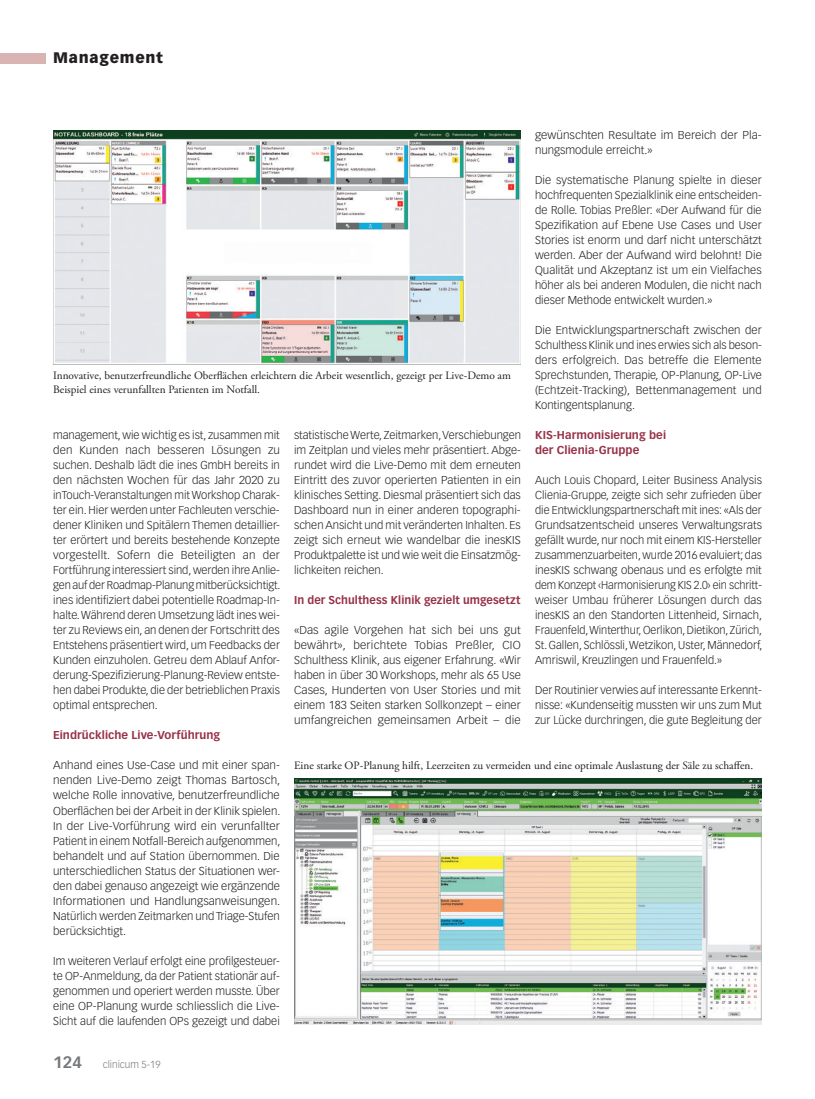
<style>
.page{position:relative;width:815px;height:1099px;background:#fff}
.page>*{position:absolute;margin:0;border:0;box-sizing:border-box;transform-origin:0 0}
.t1{font:900 15px "Vectora LT Std";letter-spacing:.05em;color:#231f20}
.t2{font:300 11.25px/15px "Vectora LT Std";color:#231f20;text-align:justify}
.t3{font:300 11.25px/15px "Vectora LT Std";color:#231f20;text-align:justify;scale:1.04 1}
.t4{font:11.25px/13.5px "Adobe Garamond Pro";color:#231f20}
.t5{font:700 11.25px/15px "Vectora LT Std";letter-spacing:.005em;color:#983249}
.t6{font:300 10px "Vectora LT Std";color:#76787b}
.s1{font-weight:700;font-size:16.25px}
</style>
<div class="page">
<div style="left:0;top:53px;width:45px;height:10px;background:#d9b4b3"></div>
<img style="left:53px;top:130px;width:468px;height:234px">
<img style="left:294px;top:778px;width:468px;height:246px">
<h1 class="t1" style="left:53px;top:49px;width:111px">Management</h1>
<p class="t3" style="left:535px;top:128px;width:220px">gewünschten Resultate im Bereich der Pla&shy;nungsmodule erreicht.»</p>
<p class="t2" style="left:535px;top:173px;width:228px">Die systematische Planung spielte in dieser hochfrequenten Spezialklinik eine entscheiden&shy;de Rolle. Tobias Preßler: «Der Aufwand fü r die Spezifikation auf Ebene Use Cases und User Stories ist enorm und darf nicht unterschä tzt werden. Aber der Aufwand wird belohnt! Die Qualitä t und Akzeptanz ist um ein Vielfaches hö her als bei anderen Modulen, die nicht nach dieser Methode entwickelt wurden.»</p>
<p class="t2" style="left:535px;top:323px;width:228px">Die Entwicklungspartnerschaft zwischen der Schulthess Klinik und ines erwies sich als beson&shy;ders erfolgreich. Das betreffe die Elemente Sprechstunden, Therapie, OP-Planung, OP-Live (Echtzeit-Tracking), Bettenmanagement und Kontingentsplanung.</p>
<p class="t5" style="left:535px;top:428px;width:133px">KIS-Harmonisierung bei der Clienia-Gruppe</p>
<p class="t2" style="left:535px;top:473px;width:229px">Auch Louis Chopard, Leiter Business Analysis Clienia-Gruppe, zeigte sich sehr zufrieden ü ber die Entwicklungspartnerschaft mit ines: «Als der Grundsatzentscheid unseres Verwaltungsrats gefällt wurde, nur noch mit einem KIS-Hersteller zusammenzuarbeiten, wurde 2016 evaluiert; das inesKIS schwang obenaus und es erfolgte mit dem Konzept ‹Harmonisierung KIS 2.0› ein schritt&shy;weiser Umbau früherer Lösungen durch das inesKIS an den Standorten Littenheid, Sirnach, Frauenfeld, Winterthur, Oerlikon, Dietikon, Zü rich, St. Gallen, Schlö ssli, Wetzikon, Uster, Mä nnedorf, Amriswil, Kreuzlingen und Frauenfeld.»</p>
<p class="t2" style="left:535px;top:683px;width:228px">Der Routinier verwies auf interessante Erkennt&shy;nisse: «Kundenseitig mussten wir uns zum Mut zur Lü cke durchringen, die gute Begleitung der</p>
<p class="t4" style="left:53px;top:369px;width:459px">Innovative, benutzerfreundliche Oberflächen erleichtern die Arbeit wesentlich, gezeigt per Live-Demo am<br>Beispiel eines verunfallten Patienten im Notfall.</p>
<p class="t2" style="left:53px;top:428px;width:229px">management, wie wichtig es ist, zusammen mit den Kunden nach besseren Lösungen zu suchen. Deshalb lädt die ines GmbH bereits in den nächsten Wochen fü r das Jahr 2020 zu inTouch-Veranstaltungen mit Workshop Charak&shy;ter ein. Hier werden unter Fachleuten verschie&shy;dener Kliniken und Spitälern Themen detaillier&shy;ter erörtert und bereits bestehende Konzepte vorgestellt. Sofern die Beteiligten an der Fortfü hrung interessiert sind, werden ihre Anlie&shy;gen auf der Roadmap-Planung mitberü cksichtigt. ines identifiziert dabei potentielle Roadmap-In&shy;halte. Während deren Umsetzung lä dt ines wei&shy;ter zu Reviews ein, an denen der Fortschritt des Entstehens präsentiert wird, um Feedbacks der Kunden einzuholen. Getreu dem Ablauf Anfor&shy;derung-Spezifizierung-Planung-Review entste&shy;hen dabei Produkte, die der betrieblichen Praxis optimal entsprechen.</p>
<p class="t5" style="left:53px;top:728px;width:169px">Eindrü ckliche Live-Vorfü hrung</p>
<p class="t3" style="left:53px;top:758px;width:220px">Anhand eines Use-Case und mit einer span&shy;nenden Live-Demo zeigt Thomas Bartosch, welche Rolle innovative, benutzerfreundliche Oberflächen bei der Arbeit in der Klinik spielen.<br>In der Live-Vorfü hrung wird ein verunfallter Patient in einem Notfall-Bereich aufgenommen, behandelt und auf Station ü bernommen. Die unterschiedlichen Status der Situationen wer&shy;den dabei genauso angezeigt wie ergänzende Informationen und Handlungsanweisungen.<br>Natü rlich werden Zeitmarken und Triage-Stufen berü cksichtigt.</p>
<p class="t2" style="left:53px;top:953px;width:228px">Im weiteren Verlauf erfolgt eine profilgesteuer&shy;te OP-Anmeldung, da der Patient stationär auf&shy;genommen und operiert werden musste. Über eine OP-Planung wurde schliesslich die Live-Sicht auf die laufenden OPs gezeigt und dabei</p>
<p class="t2" style="left:294px;top:428px;width:228px">statistische Werte, Zeitmarken, Verschiebungen im Zeitplan und vieles mehr präsentiert. Abge&shy;rundet wird die Live-Demo mit dem erneuten Eintritt des zuvor operierten Patienten in ein klinisches Setting. Diesmal präsentiert sich das Dashboard nun in einer anderen topographi&shy;schen Ansicht und mit veränderten Inhalten. Es zeigt sich erneut wie wandelbar die inesKIS Produktpalette ist und wie weit die Einsatzmög&shy;lichkeiten reichen.</p>
<p class="t5" style="left:294px;top:593px;width:228px">In der Schulthess Klinik gezielt umgesetzt</p>
<p class="t3" style="left:294px;top:623px;width:220px">«Das agile Vorgehen hat sich bei uns gut bewä hrt», berichtete Tobias Preßler, CIO Schulthess Klinik, aus eigener Erfahrung. «Wir haben in über 30 Workshops, mehr als 65 Use Cases, Hunderten von User Stories und mit einem 183 Seiten starken Sollkonzept – einer umfangreichen gemeinsamen Arbeit – die</p>
<p class="t4" style="left:294px;top:759px;width:461px">Eine starke OP-Planung hilft, Leerzeiten zu vermeiden und eine optimale Auslastung der Säle zu schaffen.</p>
<p class="t6" style="left:53px;top:1058px;width:109px"><span class="s1">124</span> clinicum 5-19</p>
</div>
